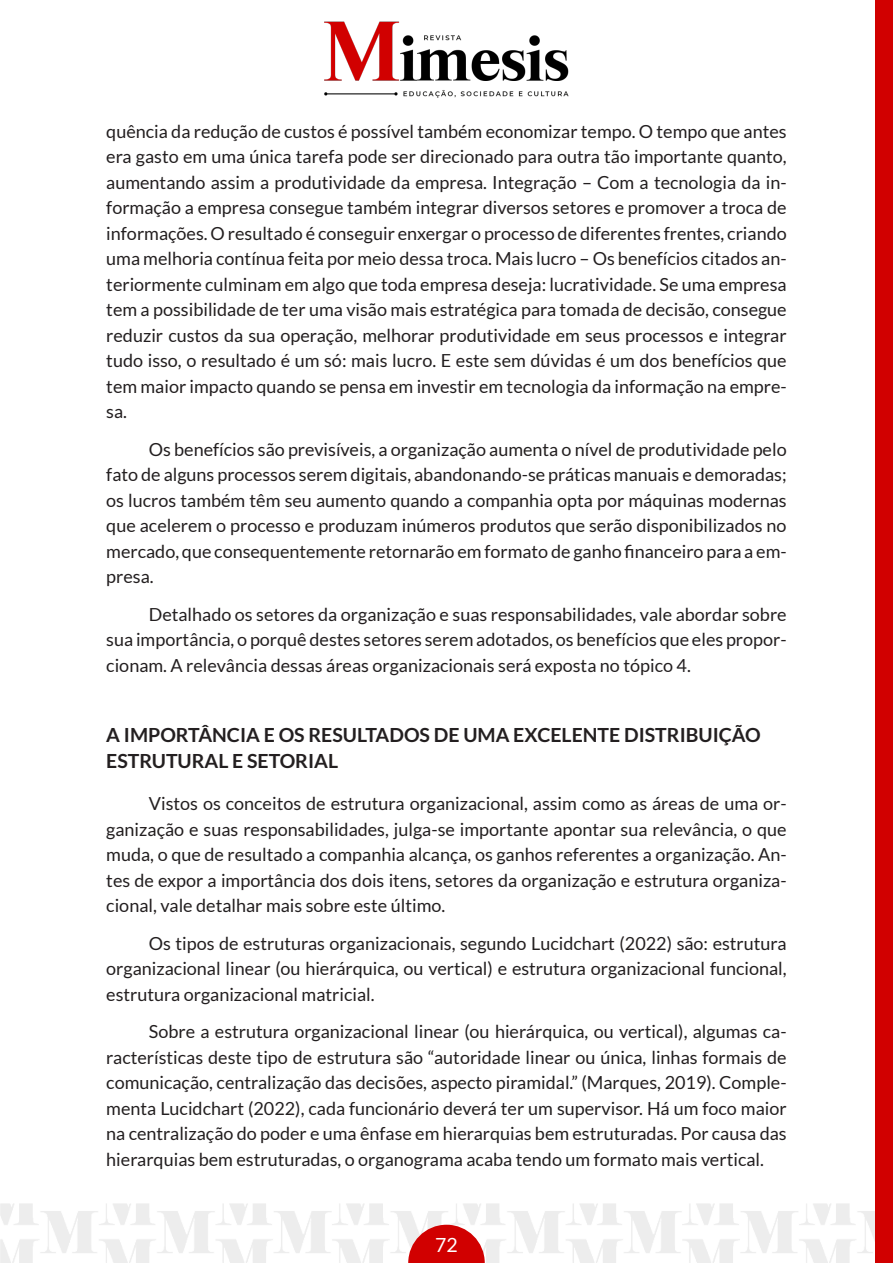
<style>
.page{position:relative;width:893px;height:1263px;background:#fff}
.page>*{position:absolute;margin:0;border:0;box-sizing:border-box;transform-origin:0 0}
.TÍTULO{font:700 19.5px/25.5px "Lato";color:#231f20}
.t1{font:19.5px "Lato";color:#fff}
.CORPO_DO_TEXTO{font:18px/25.5px "Lato";color:#231f20;text-align:justify}
</style>
<div class="page">
<img style="left:0;top:1203px;width:876px;height:60px">
<svg style="left:408px;top:1225px;width:77px;height:38px"></svg>
<div style="left:876px;top:0;width:17px;height:1263px;background:#d10000"></div>
<img style="left:324px;top:21px;width:245px;height:77px">
<p class="CORPO_DO_TEXTO" style="left:106px;top:118px;width:682px">quência da redução de custos é possível também economizar tempo. O tempo que antes era gasto em uma única tarefa pode ser direcionado para outra tão importante quanto, aumentando assim a produtividade da empresa. Integração – Com a tecnologia da in&shy;formação a empresa consegue também integrar diversos setores e promover a troca de informações. O resultado é conseguir enxergar o processo de diferentes frentes, criando uma melhoria contínua feita por meio dessa troca. Mais lucro – Os benefícios citados an&shy;teriormente culminam em algo que toda empresa deseja: lucratividade. Se uma empresa tem a possibilidade de ter uma visão mais estratégica para tomada de decisão, consegue reduzir custos da sua operação, melhorar produtividade em seus processos e integrar tudo isso, o resultado é um só: mais lucro. E este sem dúvidas é um dos benefícios que tem maior impacto quando se pensa em investir em tecnologia da informação na empre&shy;sa.</p>
<p class="CORPO_DO_TEXTO" style="left:106px;top:436px;width:682px;text-indent:43px">Os benefícios são previsíveis, a organização aumenta o nível de produtividade pelo fato de alguns processos serem digitais, abandonando-se práticas manuais e demoradas; os lucros também têm seu aumento quando a companhia opta por máquinas modernas que acelerem o processo e produzam inúmeros produtos que serão disponibilizados no mercado, que consequentemente retornarão em formato de ganho financeiro para a em&shy;presa.</p>
<p class="CORPO_DO_TEXTO" style="left:106px;top:601px;width:682px;text-indent:43px">Detalhado os setores da organização e suas responsabilidades, vale abordar sobre sua importância, o porquê destes setores serem adotados, os benefícios que eles propor&shy;cionam. A relevância dessas áreas organizacionais será exposta no tópico 4.</p>
<p class="TÍTULO" style="left:106px;top:722px;width:656px">A IMPORTÂNCIA E OS RESULTADOS DE UMA EXCELENTE DISTRIBUIÇÃO<br>ESTRUTURAL E SETORIAL</p>
<p class="CORPO_DO_TEXTO" style="left:106px;top:791px;width:682px;text-indent:43px">Vistos os conceitos de estrutura organizacional, assim como as áreas de uma or&shy;ganização e suas responsabilidades, julga-se importante apontar sua relevância, o que muda, o que de resultado a companhia alcança, os ganhos referentes a organização. An&shy;tes de expor a importância dos dois itens, setores da organização e estrutura organiza&shy;cional, vale detalhar mais sobre este último.</p>
<p class="CORPO_DO_TEXTO" style="left:106px;top:930px;width:682px;text-indent:43px">Os tipos de estruturas organizacionais, segundo Lucidchart (2022) são: estrutura organizacional linear (ou hierárquica, ou vertical) e estrutura organizacional funcional, estrutura organizacional matricial.</p>
<p class="CORPO_DO_TEXTO" style="left:106px;top:1019px;width:682px;text-indent:43px">Sobre a estrutura organizacional linear (ou hierárquica, ou vertical), algumas ca&shy;racterísticas deste tipo de estrutura são “autoridade linear ou única, linhas formais de comunicação, centralização das decisões, aspecto piramidal.” (Marques, 2019). Comple&shy;menta Lucidchart (2022), cada funcionário deverá ter um supervisor. Há um foco maior na centralização do poder e uma ênfase em hierarquias bem estruturadas. Por causa das hierarquias bem estruturadas, o organograma acaba tendo um formato mais vertical.</p>
<p class="t1" style="left:435px;top:1234px;width:24px">72</p>
</div>
